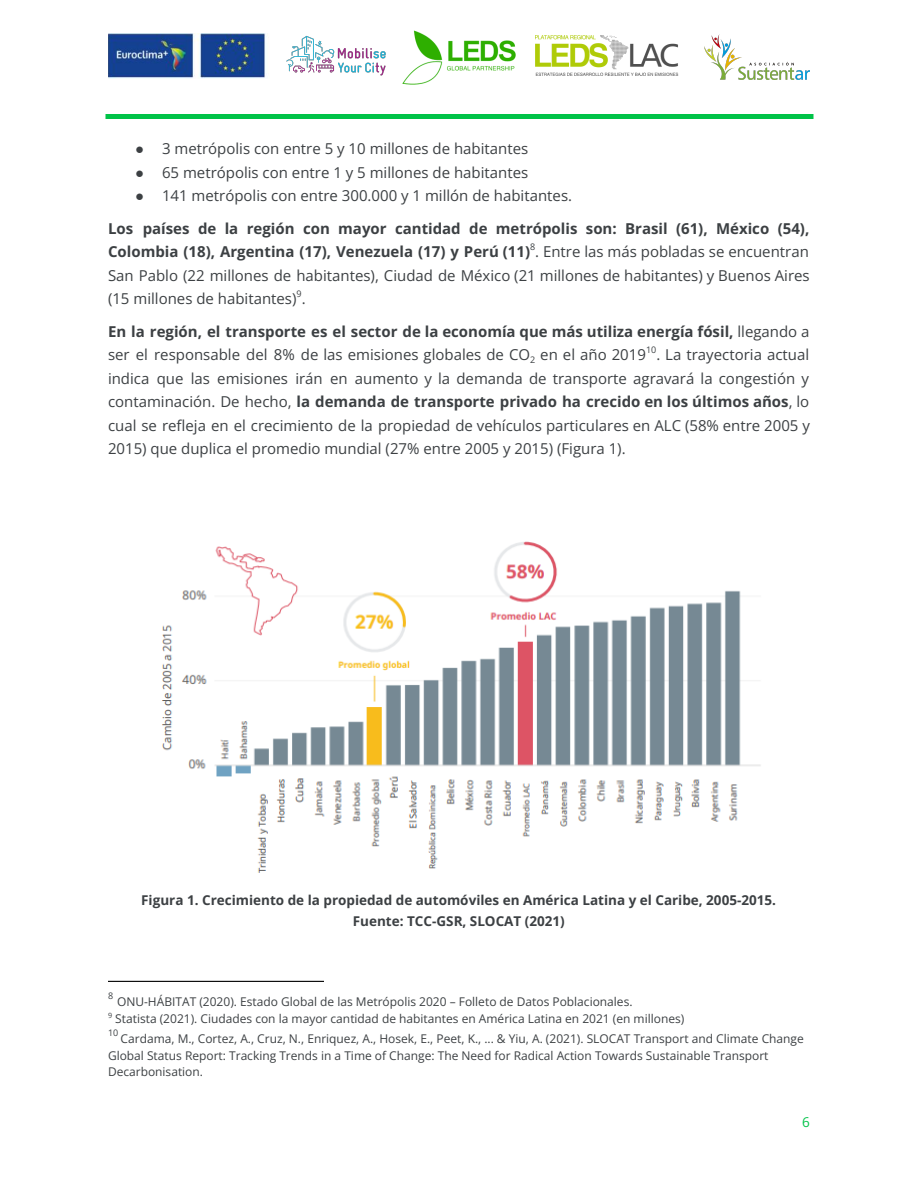
<style>
.page{position:relative;width:918px;height:1188px;background:#fff}
.page>*{position:absolute;margin:0;border:0;box-sizing:border-box;transform-origin:0 0}
.t1{font:15px/23.5px "Open Sans";color:#3c4043;text-align:justify}
.t2{font:700 15px/32.5px "Open Sans";color:#3c4043}
.t3{font:700 13.5px/21.1px "Open Sans";color:#3c4043;text-align:center}
.t4{font:13.5px "Open Sans";color:#00c348}
.t5{font:12px/16.8px "Open Sans";color:#3c4043}
.t6{font:9px "Open Sans";color:#3c4043}
.s1{font-family:"Arial"}
.s2{font-family:"Arial";font-weight:400}
.s3{font-weight:400}
.s4{font-weight:700}
</style>
<div class="page">
<img style="left:704px;top:35px;width:106px;height:45px">
<img style="left:403px;top:30px;width:112px;height:54px">
<img style="left:108px;top:34px;width:158px;height:45px">
<img style="left:536px;top:35px;width:143px;height:41px">
<img style="left:286px;top:35px;width:100px;height:41px">
<hr style="left:108px;top:981px;width:216px;height:1px;background:#000">
<img style="left:162px;top:541px;width:599px;height:332px">
<hr style="left:106px;top:115px;width:707px;height:3px;background:#00c348">
<p class="t1" style="left:135px;top:137px;width:395px"><span class="s1">●</span> 3 metrópolis con entre 5 y 10 millones de habitantes</p>
<p class="t1" style="left:135px;top:160px;width:395px"><span class="s1">●</span> 65 metrópolis con entre 1 y 5 millones de habitantes</p>
<p class="t2" style="left:108px;top:179px;width:703px;text-indent:27px"><span class="s2">●</span> <span class="s3">141 metrópolis con entre 300.000 y 1 millón de habitantes.<br></span>Los países de la región con mayor cantidad de metrópolis son: Brasil (61), México (54),</p>
<p class="t1" style="left:108px;top:240px;width:703px"><span class="s4">Colombia (18), Argentina (17), Venezuela (17) y Perú (11)</span><sup>8</sup>. Entre las más pobladas se encuentran San Pablo (22 millones de habitantes), Ciudad de México (21 millones de habitantes) y Buenos Aires (15 millones de habitantes)<sup>9</sup>.</p>
<p class="t1" style="left:108px;top:319px;width:703px"><span class="s4">En la región, el transporte es el sector de la economía que más utiliza energía fósil,</span> llegando a ser el responsable del 8% de las emisiones globales de CO<sub>2</sub> en el año 2019<sup>10</sup>. La trayectoria actual indica que las emisiones irán en aumento y la demanda de transporte agravará la congestión y contaminación. De hecho, <span class="s4">la demanda de transporte privado ha crecido en los últimos años</span>, lo cual se refleja en el crecimiento de la propiedad de vehículos particulares en ALC (58% entre 2005 y 2015) que duplica el promedio mundial (27% entre 2005 y 2015) (Figura 1).</p>
<p class="t3" style="left:141px;top:889px;width:636px">Figura 1. Crecimiento de la propiedad de automóviles en América Latina y el Caribe, 2005-2015.<br>Fuente: TCC-GSR, SLOCAT (2021)</p>
<p class="t6" style="left:108px;top:990px;width:7px">8</p>
<p class="t5" style="left:117px;top:993px;width:517px">ONU-HÁBITAT (2020). Estado Global de las Metrópolis 2020 – Folleto de Datos Poblacionales.</p>
<p class="t5" style="left:108px;top:1010px;width:578px"><sup>9</sup> Statista (2021). Ciudades con la mayor cantidad de habitantes en América Latina en 2021 (en millones)</p>
<p class="t6" style="left:108px;top:1027px;width:12px">10</p>
<p class="t5" style="left:108px;top:1030px;width:697px;text-indent:13px">Cardama, M., Cortez, A., Cruz, N., Enriquez, A., Hosek, E., Peet, K., ... &amp; Yiu, A. (2021). SLOCAT Transport and Climate Change<br>Global Status Report: Tracking Trends in a Time of Change: The Need for Radical Action Towards Sustainable Transport<br>Decarbonisation.</p>
<p class="t4" style="left:802px;top:1113px;width:9px">6</p>
</div>
